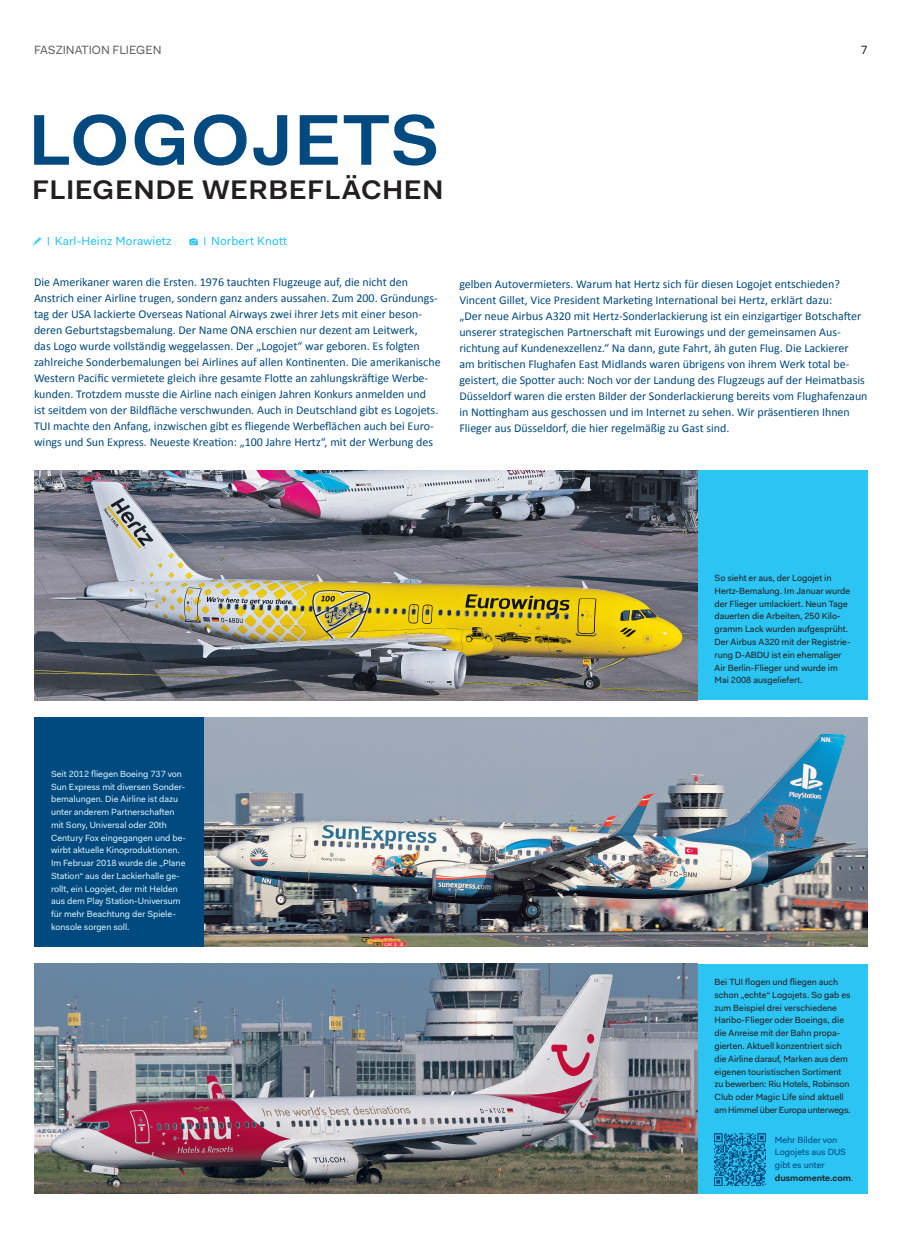
<style>
.page{position:relative;width:913px;height:1239px;background:#fff}
.page>*{position:absolute;margin:0;border:0;box-sizing:border-box;transform-origin:0 0}
.t1{font:600 72px "DUS Fakt Pro";letter-spacing:.015em;color:#004a7f;scale:1.04 1}
.t2{font:600 27px "DUS Fakt Pro";letter-spacing:.015em;color:#231f20;scale:1.04 1}
.t3{font:12px/16px "Calibri";color:#004a7f}
.t4{font:12px "DUS Fakt Pro";letter-spacing:.015em;color:#2bc4f3}
.t5{font:12px "DUS Fakt Pro";color:#636366}
.t6{font:12px "DUS Fakt Pro";color:#231f20}
.t7{font:9px/12.8px "DUS Fakt Pro";color:#231f20}
.t8{font:9px/12.8px "DUS Fakt Pro";color:#d9f1fb}
.t9{font:9px/12.8px "DUS Fakt Pro";color:#004a7f}
.s1{font-family:"DUS Pict Two"}
.s2{font-weight:600;color:#231f20}
</style>
<div class="page">
<div style="left:697px;top:471px;width:170px;height:229px;background:#2bc4f3"></div>
<div style="left:697px;top:964px;width:170px;height:229px;background:#2bc4f3"></div>
<div style="left:34px;top:717px;width:170px;height:230px;background:#004a7f"></div>
<img style="left:34px;top:471px;width:663px;height:229px">
<img style="left:204px;top:717px;width:663px;height:230px">
<img style="left:34px;top:964px;width:663px;height:229px">
<img style="left:714px;top:1133px;width:51px;height:52px">
<p class="t5" style="left:34px;top:42px;width:129px">FASZINATION FLIEGEN</p>
<h1 class="t1" style="left:28px;top:92px;width:397px">LOGOJETS</h1>
<h2 class="t2" style="left:32px;top:172px;width:397px">FLIEGENDE WERBEFLÄCHEN</h2>
<p class="t4" style="left:37px;top:233px;width:136px"><span class="s1">t</span> Karl-Heinz Morawietz</p>
<p class="t4" style="left:194px;top:233px;width:95px"><span class="s1">v</span> Norbert Knott</p>
<p class="t6" style="left:861px;top:42px;width:8px">7</p>
<p class="t3" style="left:34px;top:274px;width:408px">Die Amerikaner waren die Ersten. 1976 tauchten Flugzeuge auf, die nicht den Anstrich einer Airline trugen, sondern ganz anders aussahen. Zum 200. Gründungs&shy;tag der USA lackierte Overseas National Airways zwei ihrer Jets mit einer beson&shy;deren Geburtstagsbemalung. Der Name ONA erschien nur dezent am Leitwerk,<br>das Logo wurde vollständig weggelassen. Der „Logojet“ war geboren. Es folgten zahlreiche Sonderbemalungen bei Airlines auf allen Kontinenten. Die amerikanische Western Pacific vermietete gleich ihre gesamte Flotte an zahlungskräftige Werbe&shy;kunden. Trotzdem musste die Airline nach einigen Jahren Konkurs anmelden und<br>ist seitdem von der Bildfläche verschwunden. Auch in Deutschland gibt es Logojets.<br>TUI machte den Anfang, inzwischen gibt es fliegende Werbeflächen auch bei Euro&shy;wings und Sun Express. Neueste Kreation: „100 Jahre Hertz“, mit der Werbung des</p>
<p class="t3" style="left:459px;top:276px;width:410px">gelben Autovermieters. Warum hat Hertz sich für diesen Logojet entschieden?<br>Vincent Gillet, Vice President Marketing International bei Hertz, erklärt dazu:<br>„Der neue Airbus A320 mit Hertz-Sonderlackierung ist ein einzigartiger Botschafter unserer strategischen Partnerschaft mit Eurowings und der gemeinsamen Aus&shy;richtung auf Kundenexzellenz.“ Na dann, gute Fahrt, äh guten Flug. Die Lackierer<br>am britischen Flughafen East Midlands waren übrigens von ihrem Werk total be&shy;geistert, die Spotter auch: Noch vor der Landung des Flugzeugs auf der Heimatbasis Düsseldorf waren die ersten Bilder der Sonderlackierung bereits vom Flughafenzaun in Nottingham aus geschossen und im Internet zu sehen. Wir präsentieren Ihnen Flieger aus Düsseldorf, die hier regelmäßig zu Gast sind.</p>
<p class="t8" style="left:51px;top:767px;width:137px">Seit 2012 fliegen Boeing 737 von<br>Sun Express mit diversen Sonder&shy;bemalungen. Die Airline ist dazu unter anderem Partnerschaften mit Sony, Universal oder 20th<br>Century Fox eingegangen und be&shy;wirbt aktuelle Kinoproduktionen.<br>Im Februar 2018 wurde die „Plane<br>Station“ aus der Lackierhalle ge&shy;rollt, ein Logojet, der mit Helden aus dem Play Station-Universum für mehr Beachtung der Spiele&shy;konsole sorgen soll.</p>
<p class="t7" style="left:714px;top:572px;width:138px">So sieht er aus, der Logojet in<br>Hertz-Bemalung. Im Januar wurde der Flieger umlackiert. Neun Tage dauerten die Arbeiten, 250 Kilo&shy;gramm Lack wurden aufgesprüht.<br>Der Airbus A320 mit der Registrie&shy;rung D-ABDU ist ein ehemaliger<br>Air Berlin-Flieger und wurde im<br>Mai 2008 ausgeliefert.</p>
<p class="t7" style="left:714px;top:975px;width:138px">Bei TUI flogen und fliegen auch schon „echte“ Logojets. So gab es zum Beispiel drei verschiedene Haribo-Flieger oder Boeings, die die Anreise mit der Bahn propa&shy;gierten. Aktuell konzentriert sich die Airline darauf, Marken aus dem eigenen touristischen Sortiment zu bewerben: Riu Hotels, Robinson Club oder Magic Life sind aktuell am Himmel über Europa unterwegs.</p>
<p class="t9" style="left:775px;top:1133px;width:80px">Mehr Bilder von<br>Logojets aus DUS gibt es unter <span class="s2">dusmomente.com</span>.</p>
</div>
